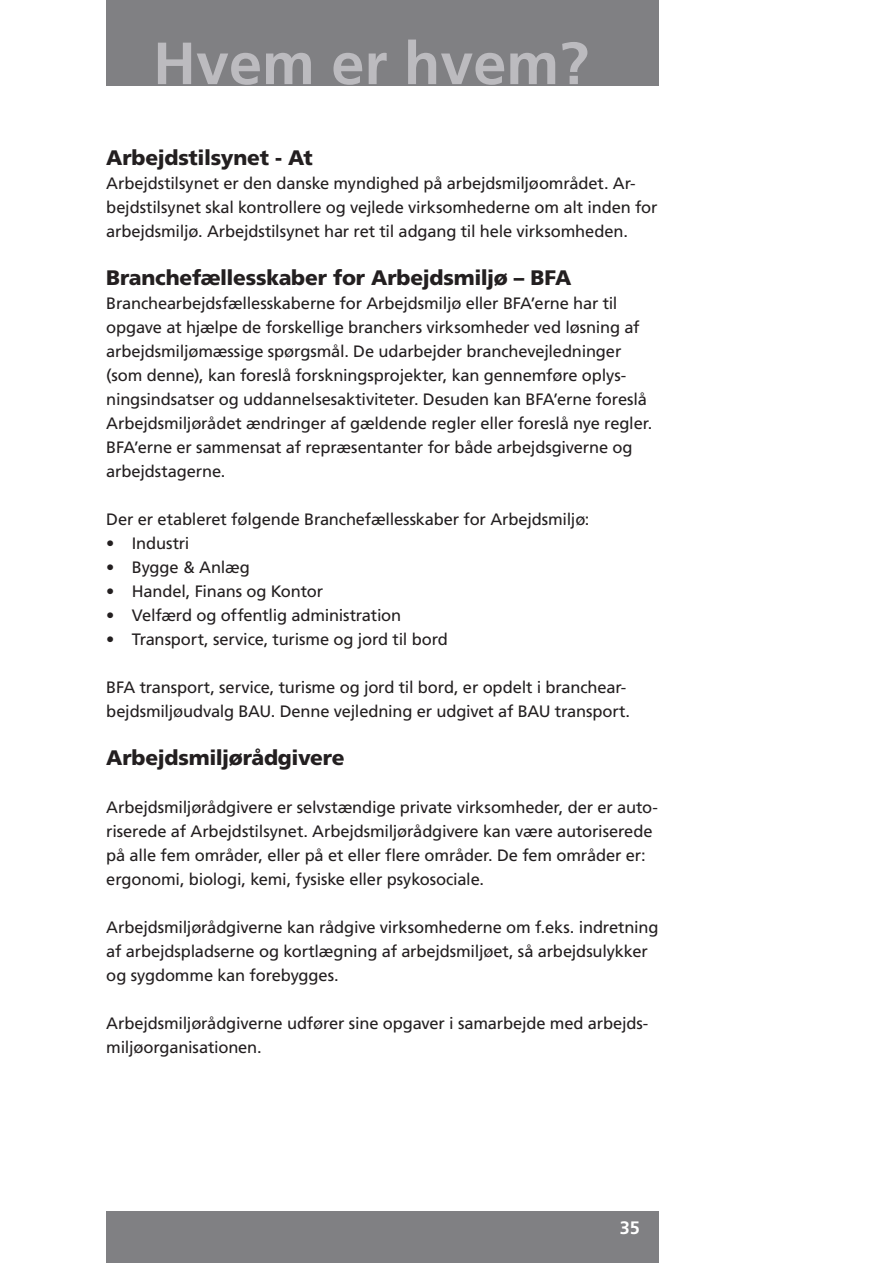
<style>
.page{position:relative;width:893px;height:1263px;background:#fff}
.page>*{position:absolute;margin:0;border:0;box-sizing:border-box;transform-origin:0 0}
.t1{font:700 59.4px "Frutiger LT Std";color:#bcbbbf}
.t2{font:900 21px "Frutiger LT Std";letter-spacing:-.015em;color:#231f20}
.t3{font:700 18px "Frutiger LT Std";color:#fff}
.t4{font:16.5px/24px "Frutiger LT Std";letter-spacing:-.01em;color:#231f20}
</style>
<div class="page">
<div style="left:106px;top:1212px;width:553px;height:51px;background:#808083"></div>
<div style="left:106px;top:0;width:553px;height:85px;background:#808083"></div>
<p class="t1" style="left:153px;top:29px;width:437px">Hvem er hvem?</p>
<p class="t2" style="left:106px;top:145px;width:208px">Arbejdstilsynet - At</p>
<p class="t4" style="left:106px;top:171px;width:553px">Arbejdstilsynet er den danske myndighed på arbejdsmiljøområdet. Ar&shy;bejdstilsynet skal kontrollere og vejlede virksomhederne om alt inden for arbejdsmiljø. Arbejdstilsynet har ret til adgang til hele virksomheden.</p>
<p class="t2" style="left:106px;top:265px;width:467px">Branchefællesskaber for Arbejdsmiljø – BFA</p>
<p class="t4" style="left:106px;top:291px;width:548px">Branchearbejdsfællesskaberne for Arbejdsmiljø eller BFA’erne har til opgave at hjælpe de forskellige branchers virksomheder ved løsning af arbejdsmiljømæssige spørgsmål. De udarbejder branchevejledninger (som denne), kan foreslå forskningsprojekter, kan gennemføre oplys&shy;ningsindsatser og uddannelsesaktiviteter. Desuden kan BFA’erne foreslå Arbejdsmiljørådet ændringer af gældende regler eller foreslå nye regler.<br>BFA’erne er sammensat af repræsentanter for både arbejdsgiverne og arbejdstagerne.</p>
<p class="t4" style="left:106px;top:507px;width:485px">Der er etableret følgende Branchefællesskaber for Arbejdsmiljø:</p>
<p class="t4" style="left:106px;top:531px;width:85px">• Industri</p>
<p class="t4" style="left:106px;top:555px;width:145px">• Bygge &amp; Anlæg</p>
<p class="t4" style="left:106px;top:579px;width:218px">• Handel, Finans og Kontor</p>
<p class="t4" style="left:106px;top:603px;width:297px">• Velfærd og offentlig administration</p>
<p class="t4" style="left:106px;top:627px;width:343px">• Transport, service, turisme og jord til bord</p>
<p class="t4" style="left:106px;top:675px;width:525px">BFA transport, service, turisme og jord til bord, er opdelt i branchear&shy;bejdsmiljøudvalg BAU. Denne vejledning er udgivet af BAU transport.</p>
<p class="t2" style="left:106px;top:745px;width:240px">Arbejdsmiljørådgivere</p>
<p class="t4" style="left:106px;top:795px;width:553px">Arbejdsmiljørådgivere er selvstændige private virksomheder, der er auto&shy;riserede af Arbejdstilsynet. Arbejdsmiljørådgivere kan være autoriserede på alle fem områder, eller på et eller flere områder. De fem områder er: ergonomi, biologi, kemi, fysiske eller psykosociale.</p>
<p class="t4" style="left:106px;top:915px;width:554px">Arbejdsmiljørådgiverne kan rådgive virksomhederne om f.eks. indretning af arbejdspladserne og kortlægning af arbejdsmiljøet, så arbejdsulykker og sygdomme kan forebygges.</p>
<p class="t4" style="left:106px;top:1011px;width:544px">Arbejdsmiljørådgiverne udfører sine opgaver i samarbejde med arbejds&shy;miljøorganisationen.</p>
<p class="t3" style="left:620px;top:1217px;width:22px">35</p>
</div>
